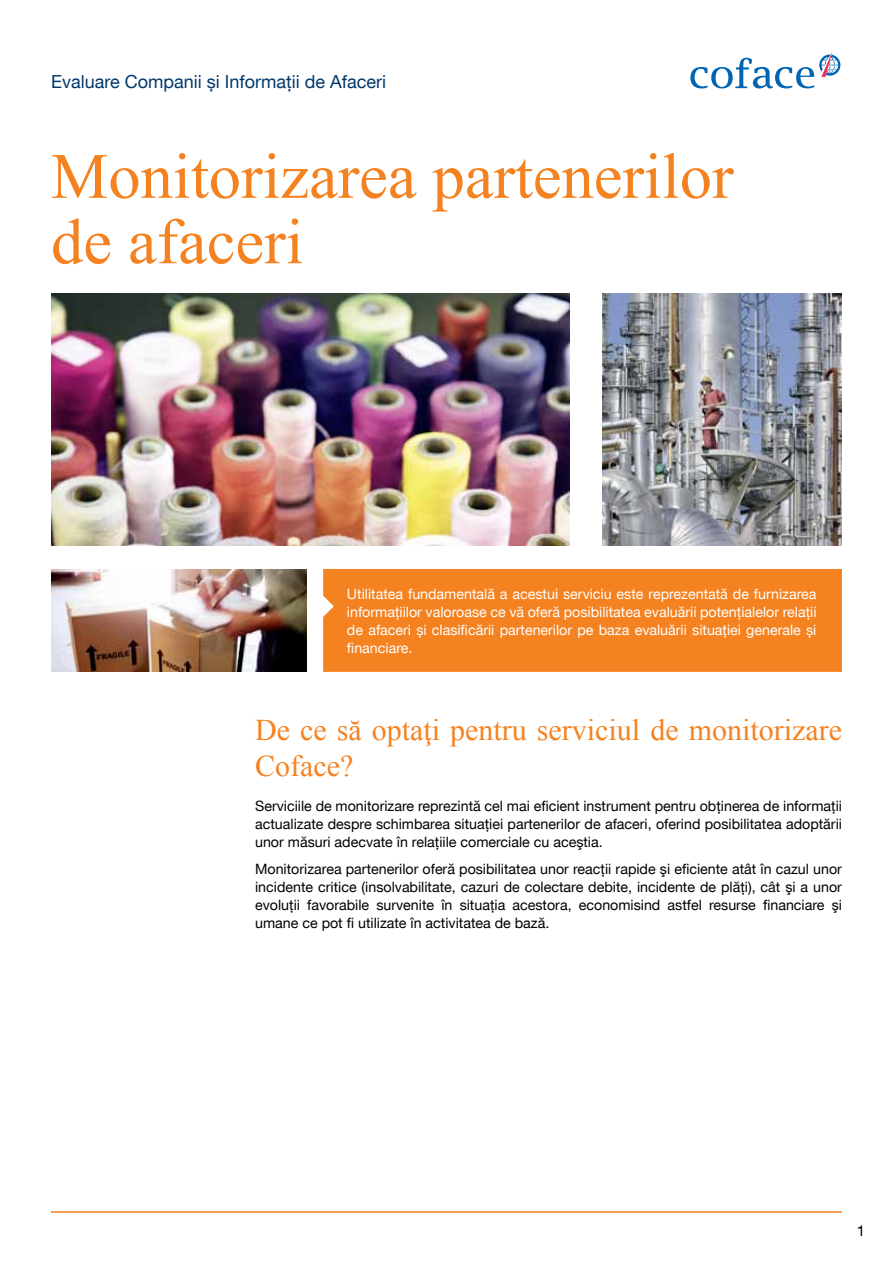
<style>
.page{position:relative;width:893px;height:1263px;background:#fff}
.page>*{position:absolute;margin:0;border:0;box-sizing:border-box;transform-origin:0 0}
.t1{font:64.5px/65.4px "Times New Roman";color:#f58220}
.t2{font:30px/36px "Times New Roman";color:#f58220}
.t3{font:18px "Helvetica Neue LT Pro";color:#00386c}
.t4{font:15px "Helvetica Neue LT Pro";color:#000}
.t5{font:14.25px/18px "Helvetica Neue LT Pro";color:#000;text-align:justify}
.t6{font:14.25px/18px "Helvetica Neue LT Pro";color:#fff;text-align:justify}
</style>
<div class="page">
<svg style="left:690px;top:52px;width:150px;height:37px"></svg>
<img style="left:51px;top:293px;width:519px;height:252px">
<img style="left:603px;top:293px;width:239px;height:252px">
<img style="left:51px;top:569px;width:255px;height:102px">
<div style="left:323px;top:569px;width:519px;height:103px;background:#f58220"></div>
<hr style="left:51px;top:1211px;width:791px;height:2px;background:#f58220">
<p class="t3" style="left:51px;top:71px;width:337px">Evaluare Companii și Informații de Afaceri</p>
<h1 class="t1" style="left:51px;top:143px;width:684px">Monitorizarea partenerilor de afaceri</h1>
<p class="t6" style="left:347px;top:584px;width:471px">Utilitatea fundamentală a acestui serviciu este reprezentată de furnizarea informațiilor valoroase ce vă oferă posibilitatea evaluării potențialelor relații de afaceri și clasificării partenerilor pe baza evaluării situației generale și financiare.</p>
<h2 class="t2" style="left:255px;top:712px;width:588px">De ce să optaţi pentru serviciul de monitorizare<br>Coface?</h2>
<p class="t5" style="left:255px;top:797px;width:588px">Serviciile de monitorizare reprezintă cel mai eficient instrument pentru obţinerea de informaţii actualizate despre schimbarea situaţiei partenerilor de afaceri, oferind posibilitatea adoptării unor măsuri adecvate în relaţiile comerciale cu aceştia.</p>
<p class="t5" style="left:255px;top:859px;width:588px">Monitorizarea partenerilor oferă posibilitatea unor reacţii rapide şi eficiente atât în cazul unor incidente critice (insolvabilitate, cazuri de colectare debite, incidente de plăţi), cât şi a unor evoluţii favorabile survenite în situaţia acestora, economisind astfel resurse financiare şi umane ce pot fi utilizate în activitatea de bază.</p>
<p class="t4" style="left:857px;top:1222px;width:10px">1</p>
</div>
